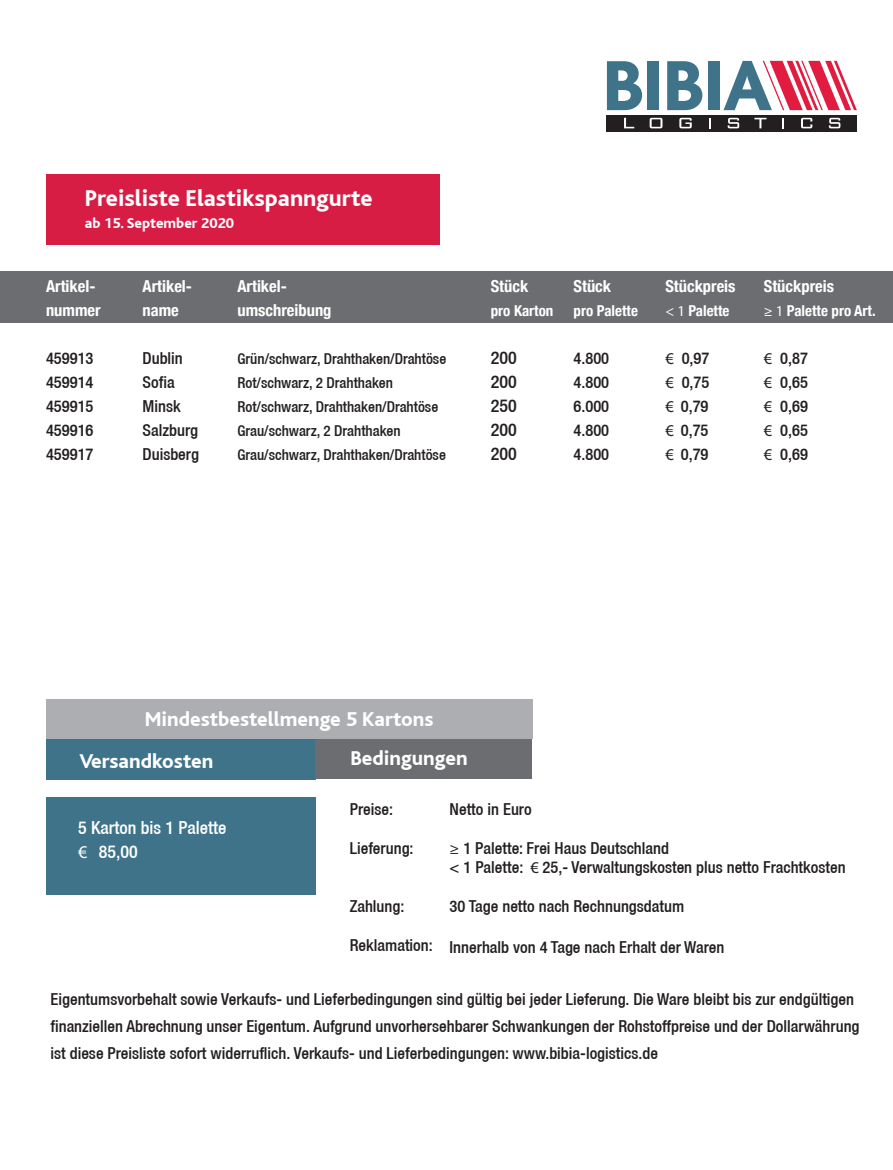
<style>
.page{position:relative;width:893px;height:1170px;background:#fff}
.page>*{position:absolute;margin:0;border:0;box-sizing:border-box;transform-origin:0 0}
.t1{font:800 24px "Bliss";color:#fff}
.t2{font:800 21px "Bliss";color:#fff}
.t3{font:500 condensed 18px/24px "Helvetica 67";color:#fff}
.t4{font:500 condensed 18px/24px "Helvetica 67";color:#231f20;text-align:justify}
.t5{font:500 condensed 16.5px/24px "Helvetica 67";color:#231f20;text-align:justify}
.t6{font:700 condensed 16.5px/24px "Helvetica Neue";color:#fff}
.t7{font:500 condensed 15px/24px "Helvetica 67";color:#231f20}
.t8{font:700 condensed 15px "Helvetica Neue";color:#fff}
.t9{font:800 15px "Bliss";color:#fff}
.s1{font-family:"Myriad Pro";font-weight:400;font-stretch:normal}
</style>
<div class="page">
<div style="left:47px;top:174px;width:393px;height:70px;background:#d81d45"></div>
<div style="left:0;top:270px;width:893px;height:52px;background:#6c6d70"></div>
<svg style="left:607px;top:61px;width:35px;height:49px"></svg>
<div style="left:648px;top:61px;width:11px;height:49px;background:#3e738a"></div>
<svg style="left:667px;top:61px;width:35px;height:49px"></svg>
<div style="left:708px;top:61px;width:11px;height:49px;background:#3e738a"></div>
<svg style="left:723px;top:61px;width:134px;height:49px"></svg>
<div style="left:607px;top:115px;width:250px;height:17px;background:#231f20"></div>
<svg style="left:624px;top:118px;width:10px;height:10px"></svg>
<svg style="left:650px;top:118px;width:12px;height:10px"></svg>
<svg style="left:679px;top:118px;width:13px;height:10px"></svg>
<svg style="left:709px;top:118px;width:2px;height:10px"></svg>
<svg style="left:728px;top:118px;width:11px;height:10px"></svg>
<svg style="left:754px;top:118px;width:12px;height:10px"></svg>
<svg style="left:782px;top:118px;width:2px;height:10px"></svg>
<svg style="left:801px;top:118px;width:11px;height:10px"></svg>
<svg style="left:829px;top:118px;width:11px;height:10px"></svg>
<div style="left:46px;top:796px;width:270px;height:98px;background:#3e738a"></div>
<div style="left:46px;top:739px;width:270px;height:40px;background:#3e738a"></div>
<div style="left:316px;top:739px;width:216px;height:40px;background:#6c6d70"></div>
<div style="left:46px;top:699px;width:486px;height:40px;background:#adaeb2"></div>
<h1 class="t1" style="left:85px;top:186px;width:289px">Preisliste Elastikspanngurte</h1>
<p class="t9" style="left:85px;top:216px;width:151px">ab 15. September 2020</p>
<p class="t6" style="left:46px;top:273px;width:56px">Artikel&shy;nummer</p>
<p class="t5" style="left:46px;top:346px;width:49px">459913<br>459914<br>459915<br>459916<br>459917</p>
<p class="t6" style="left:143px;top:273px;width:51px">Artikel&shy;name</p>
<p class="t5" style="left:143px;top:346px;width:58px;text-align:left">Dublin<br>Sofia<br>Minsk<br>Salzburg<br>Duisberg</p>
<p class="t6" style="left:237px;top:273px;width:96px">Artikel&shy;umschreibung</p>
<p class="t7" style="left:237px;top:346px;width:210px">Grün/schwarz, Drahthaken/Drahtöse Rot/schwarz, 2 Drahthaken Rot/schwarz, Drahthaken/Drahtöse Grau/schwarz, 2 Drahthaken Grau/schwarz, Drahthaken/Drahtöse</p>
<p class="t6" style="left:491px;top:273px;width:39px">Stück</p>
<p class="t8" style="left:491px;top:298px;width:64px">pro Karton</p>
<p class="t4" style="left:491px;top:345px;width:27px">200<br>200<br>250<br>200<br>200</p>
<p class="t6" style="left:574px;top:273px;width:39px">Stück</p>
<p class="t8" style="left:574px;top:298px;width:66px">pro Palette</p>
<p class="t5" style="left:574px;top:346px;width:37px">4.800<br>4.800<br>6.000<br>4.800<br>4.800</p>
<p class="t6" style="left:665px;top:273px;width:72px">Stückpreis</p>
<p class="t8" style="left:665px;top:298px;width:66px"><span class="s1">&lt; 1</span> Palette</p>
<p class="t5" style="left:665px;top:346px;width:46px"><span class="s1">€</span> 0,97 <span class="s1">€</span> 0,75 <span class="s1">€</span> 0,79 <span class="s1">€</span> 0,75 <span class="s1">€</span> 0,79</p>
<p class="t6" style="left:764px;top:273px;width:72px">Stückpreis</p>
<p class="t8" style="left:764px;top:298px;width:113px"><span class="s1">≥ 1</span> Palette pro Art.</p>
<p class="t5" style="left:764px;top:346px;width:46px"><span class="s1">€</span> 0,87 <span class="s1">€</span> 0,65 <span class="s1">€</span> 0,69 <span class="s1">€</span> 0,65 <span class="s1">€</span> 0,69</p>
<p class="t2" style="left:145px;top:708px;width:290px">Mindestbestellmenge 5 Kartons</p>
<p class="t2" style="left:79px;top:750px;width:135px">Versandkosten</p>
<p class="t2" style="left:350px;top:747px;width:119px">Bedingungen</p>
<p class="t5" style="left:450px;top:796px;width:84px">Netto in Euro</p>
<p class="t5" style="left:450px;top:837px;width:397px;line-height:19.5px"><span class="s1">≥</span> 1 Palette: Frei Haus Deutschland<br>&lt; 1 Palette: <span class="s1">€</span> 25,- Verwaltungskosten plus netto Frachtkosten</p>
<p class="t5" style="left:450px;top:893px;width:236px">30 Tage netto nach Rechnungsdatum</p>
<p class="t5" style="left:450px;top:935px;width:276px">Innerhalb von 4 Tage nach Erhalt der Waren</p>
<p class="t5" style="left:50px;top:985px;width:810px;line-height:27px;text-align:left">Eigentumsvorbehalt sowie Verkaufs- und Lieferbedingungen sind gültig bei jeder Lieferung. Die Ware bleibt bis zur endgültigen finanziellen Abrechnung unser Eigentum. Aufgrund unvorhersehbarer Schwankungen der Rohstoffpreise und der Dollarwährung ist diese Preisliste sofort widerruflich. Verkaufs- und Lieferbedingungen: www.bibia-logistics.de</p>
<p class="t5" style="left:350px;top:796px;width:45px">Preise:</p>
<p class="t5" style="left:350px;top:835px;width:65px">Lieferung:</p>
<p class="t3" style="left:78px;top:815px;width:150px">5 Karton bis 1 Palette <span class="s1">€</span> 85,00</p>
<p class="t5" style="left:350px;top:893px;width:56px">Zahlung:</p>
<p class="t5" style="left:350px;top:933px;width:85px">Reklamation:</p>
</div>
